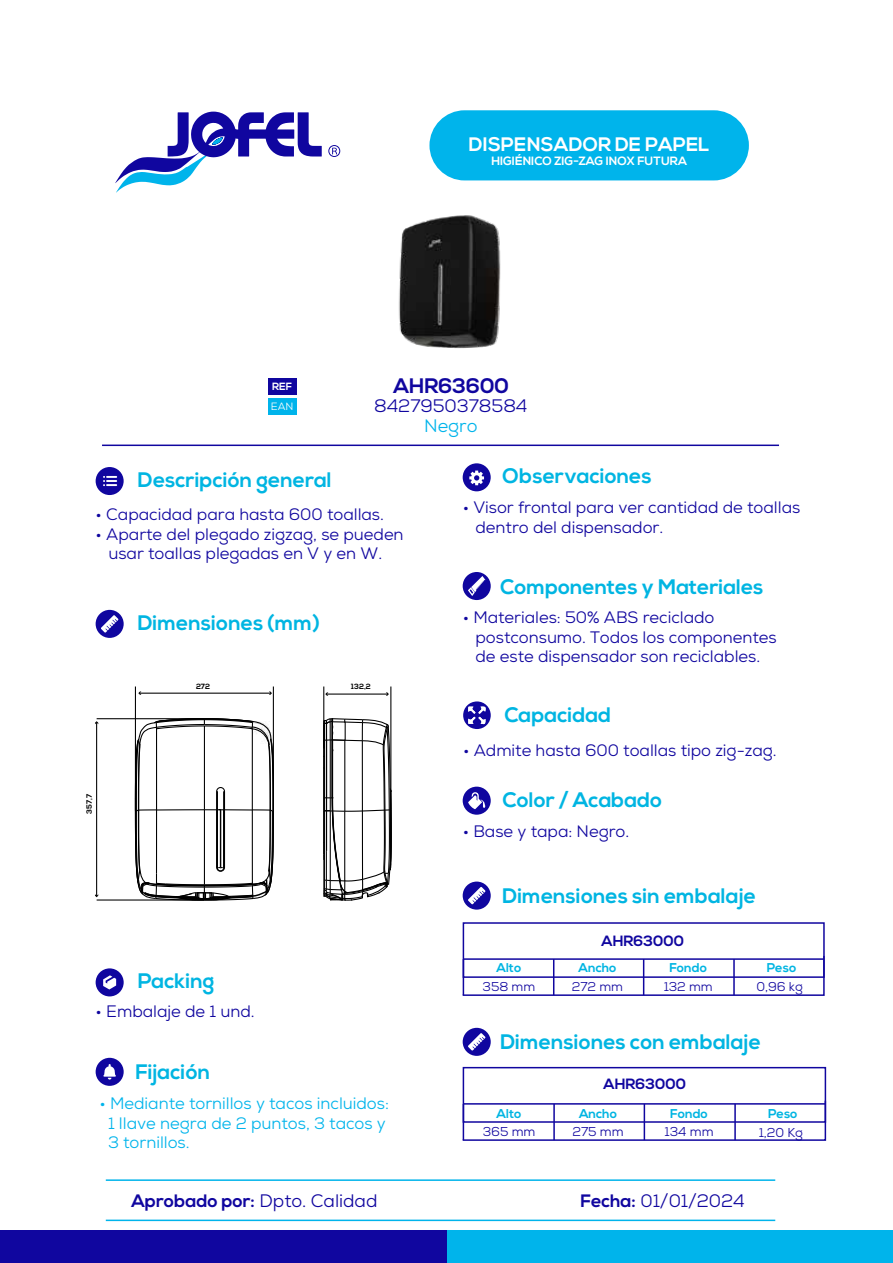
<style>
.page{position:relative;width:893px;height:1263px;background:#fff}
.page>*{position:absolute;margin:0;border:0;box-sizing:border-box;transform-origin:0 0}
.t1{font:700 21px "Nexa";color:#00b5e2}
.t2{font:700 21px "Nexa";color:#10069f}
.t3{font:700 19.5px "Nexa";color:#fff}
.t4{font:18px "Nexa";color:#10069f}
.t5{font:700 18px "Nexa";color:#10069f}
.t6{font:18px "Nexa";color:#00b4eb}
.t7{font:16.5px/19.8px "Nexa";color:#10069f}
.t8{font:16.5px/19.8px "Nexa";color:#00b4eb}
.t9{font:700 14.85px "Nexa";color:#10069f}
.t10{font:12.75px "Nexa";color:#10069f}
.t11{font:700 12.75px "Nexa";color:#00b5e2}
.t12{font:700 12px "Nexa";color:#fff}
.t13{font:700 10.5px "Nexa";color:#fff}
.t14{font:10.5px "Nexa";color:#fff}
.t15{font:700 7.5px "Nexa";color:#000}
.s1{font-weight:400}
.s2{font-weight:700}
</style>
<div class="page">
<svg style="left:328px;top:145px;width:12px;height:12px"></svg>
<svg style="left:115px;top:112px;width:207px;height:81px"></svg>
<svg style="left:463px;top:572px;width:28px;height:28px"></svg>
<div style="left:0;top:1231px;width:447px;height:32px;background:#10069f"></div>
<div style="left:447px;top:1231px;width:446px;height:32px;background:#00b4eb"></div>
<div style="left:429px;top:110px;width:320px;height:70px;background:#00b4eb;border-radius:35px"></div>
<div style="left:268px;top:379px;width:29px;height:16px;background:#10069f"></div>
<div style="left:268px;top:398px;width:29px;height:17px;background:#00b4eb"></div>
<svg style="left:463px;top:463px;width:28px;height:28px"></svg>
<svg style="left:96px;top:467px;width:28px;height:28px"></svg>
<svg style="left:463px;top:787px;width:28px;height:28px"></svg>
<svg style="left:96px;top:968px;width:28px;height:28px"></svg>
<svg style="left:96px;top:1058px;width:28px;height:28px"></svg>
<svg style="left:463px;top:1028px;width:28px;height:28px"></svg>
<div style="left:463px;top:1067px;width:363px;height:56px;border:2px solid #10069f"></div>
<svg style="left:462px;top:1099px;width:365px;height:42px"></svg>
<hr style="left:553px;top:1104px;width:2px;height:36px;background:#10069f">
<hr style="left:463px;top:1104px;width:1px;height:36px;background:#10069f">
<hr style="left:644px;top:1104px;width:1px;height:36px;background:#10069f">
<hr style="left:734px;top:1104px;width:2px;height:36px;background:#10069f">
<svg style="left:463px;top:881px;width:28px;height:29px"></svg>
<div style="left:463px;top:922px;width:362px;height:56px;border:2px solid #10069f"></div>
<svg style="left:462px;top:954px;width:363px;height:42px"></svg>
<hr style="left:553px;top:959px;width:1px;height:36px;background:#10069f">
<hr style="left:463px;top:959px;width:1px;height:36px;background:#10069f">
<hr style="left:643px;top:959px;width:1px;height:36px;background:#10069f">
<hr style="left:733px;top:959px;width:2px;height:36px;background:#10069f">
<hr style="left:102px;top:445px;width:677px;height:1px;background:#10069f">
<hr style="left:106px;top:1219px;width:669px;height:2px;background:#00b4eb">
<hr style="left:106px;top:1179px;width:669px;height:2px;background:#00b4eb">
<svg style="left:96px;top:610px;width:28px;height:28px"></svg>
<svg style="left:463px;top:701px;width:28px;height:28px"></svg>
<hr style="left:323px;top:686px;width:1px;height:70px;background:#000">
<hr style="left:390px;top:686px;width:1px;height:105px;background:#000">
<hr style="left:97px;top:899px;width:107px;height:1px;background:#000">
<hr style="left:97px;top:718px;width:107px;height:1px;background:#000">
<hr style="left:326px;top:693px;width:62px;height:2px;background:#000">
<hr style="left:96px;top:722px;width:1px;height:174px;background:#000">
<svg style="left:134px;top:686px;width:140px;height:215px"></svg>
<svg style="left:323px;top:717px;width:69px;height:184px"></svg>
<img style="left:398px;top:215px;width:103px;height:134px">
<p class="t13" style="left:272px;top:380px;width:21px">REF</p>
<p class="t3" style="left:469px;top:133px;width:242px">DISPENSADOR DE PAPEL</p>
<p class="t12" style="left:491px;top:154px;width:197px">HIGIÉNICO ZIG-ZAG INOX FUTURA</p>
<p class="t2" style="left:393px;top:373px;width:117px">AHR63600</p>
<p class="t14" style="left:271px;top:400px;width:24px">EAN</p>
<p class="t4" style="left:374px;top:394px;width:155px">8427950378584</p>
<p class="t1" style="left:138px;top:467px;width:195px">Descripción general</p>
<p class="t7" style="left:96px;top:504px;width:290px">• Capacidad para hasta 600 toallas.</p>
<p class="t7" style="left:96px;top:524px;width:310px;text-align:center">• Aparte del plegado zigzag, se pueden usar toallas plegadas en V y en W.</p>
<p class="t15" style="left:85px;top:814px;width:21px;rotate:-90deg">357,7</p>
<p class="t1" style="left:138px;top:610px;width:184px">Dimensiones (mm)</p>
<p class="t15" style="left:196px;top:682px;width:15px">272</p>
<p class="t15" style="left:351px;top:682px;width:21px">132,2</p>
<p class="t1" style="left:138px;top:969px;width:78px">Packing</p>
<p class="t7" style="left:96px;top:1001px;width:160px">• Embalaje de 1 und.</p>
<p class="t1" style="left:136px;top:1060px;width:76px">Fijación</p>
<p class="t8" style="left:108px;top:1093px;width:282px;text-indent:-9px">• Mediante tornillos y tacos incluidos:<br>1 llave negra de 2 puntos, 3 tacos y<br>3 tornillos.</p>
<p class="t6" style="left:424px;top:415px;width:55px">Negro</p>
<p class="t1" style="left:503px;top:464px;width:151px">Observaciones</p>
<p class="t7" style="left:475px;top:498px;width:326px;text-indent:-13px">• Visor frontal para ver cantidad de toallas dentro del dispensador.</p>
<p class="t1" style="left:500px;top:574px;width:265px">Componentes y Materiales</p>
<p class="t7" style="left:475px;top:607px;width:303px;text-indent:-13px">• Materiales: 50% ABS reciclado postconsumo. Todos los componentes de este dispensador son reciclables.</p>
<p class="t1" style="left:504px;top:703px;width:108px">Capacidad</p>
<p class="t7" style="left:463px;top:740px;width:315px">• Admite hasta 600 toallas tipo zig-zag.</p>
<p class="t1" style="left:503px;top:787px;width:161px">Color / Acabado</p>
<p class="t7" style="left:463px;top:822px;width:168px">• Base y tapa: Negro.</p>
<p class="t1" style="left:503px;top:883px;width:255px">Dimensiones sin embalaje</p>
<p class="t9" style="left:602px;top:933px;width:84px">AHR63000</p>
<p class="t11" style="left:496px;top:961px;width:26px">Alto</p>
<p class="t11" style="left:579px;top:961px;width:39px">Ancho</p>
<p class="t11" style="left:669px;top:961px;width:39px">Fondo</p>
<p class="t10" style="left:483px;top:978px;width:54px">358 mm</p>
<p class="t10" style="left:572px;top:978px;width:53px">272 mm</p>
<p class="t10" style="left:664px;top:978px;width:51px">132 mm</p>
<p class="t10" style="left:756px;top:978px;width:48px">0,96 kg</p>
<p class="t11" style="left:767px;top:961px;width:31px">Peso</p>
<p class="t1" style="left:500px;top:1030px;width:262px">Dimensiones con embalaje</p>
<p class="t9" style="left:603px;top:1075px;width:84px">AHR63000</p>
<p class="t10" style="left:483px;top:1123px;width:54px">365 mm</p>
<p class="t10" style="left:572px;top:1123px;width:53px">275 mm</p>
<p class="t10" style="left:665px;top:1123px;width:50px">134 mm</p>
<p class="t11" style="left:768px;top:1106px;width:31px">Peso</p>
<p class="t11" style="left:497px;top:1107px;width:26px">Alto</p>
<p class="t11" style="left:579px;top:1107px;width:40px">Ancho</p>
<p class="t11" style="left:670px;top:1106px;width:39px">Fondo</p>
<p class="t10" style="left:759px;top:1124px;width:46px">1,20 Kg</p>
<p class="t5" style="left:131px;top:1190px;width:247px">Aprobado por: <span class="s1">Dpto. Calidad</span></p>
<p class="t4" style="left:580px;top:1189px;width:166px"><span class="s2">Fecha:</span> 01/01/2024</p>
</div>
